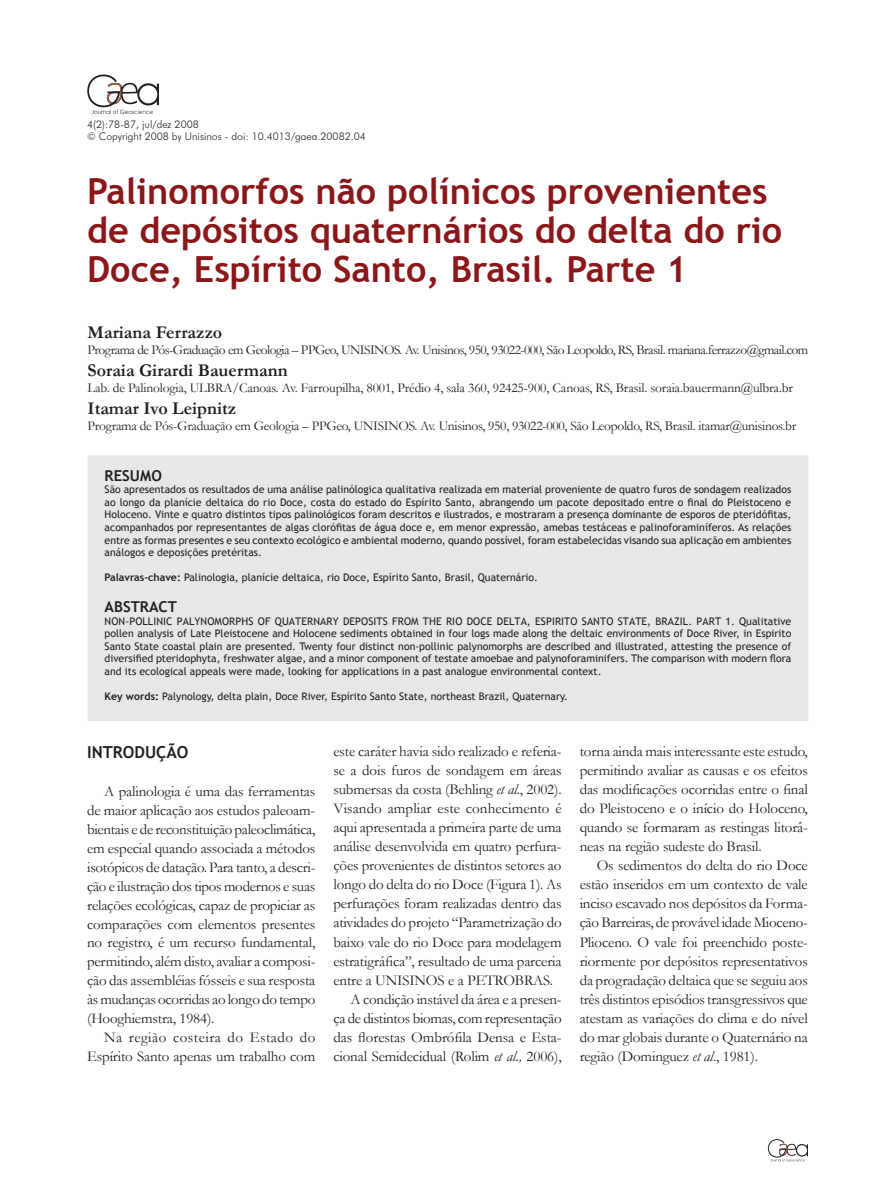
<style>
.page{position:relative;width:893px;height:1191px;background:#fff}
.page>*{position:absolute;margin:0;border:0;box-sizing:border-box;transform-origin:0 0}
.t1{font:700 36px/39px "Trebuchet MS";color:#8a171a}
.t2{font:700 18px "Garamond";color:#231f20}
.t3{font:700 16.5px "Trebuchet MS";color:#231f20}
.t4{font:15px/19px "Garamond";letter-spacing:-.01em;color:#231f20;text-align:justify}
.t5{font:700 15px "Trebuchet MS";color:#231f20}
.t6{font:13.5px "Garamond";letter-spacing:-.02em;color:#231f20}
.t7{font:13.5px "Garamond";letter-spacing:-.04em;color:#231f20}
.t8{font:10.5px/12.6px "Trebuchet MS";color:#231f20;text-align:justify}
.t9{font:300 10.5px/12.6px "Futura BT";color:#231f20}
.s1{font-weight:700}
.s2{font-style:italic}
</style>
<div class="page">
<svg style="left:87px;top:75px;width:72px;height:39px"></svg>
<svg style="left:768px;top:1139px;width:40px;height:22px"></svg>
<div style="left:88px;top:455px;width:720px;height:266px;background:#e6e7e9"></div>
<p class="t9" style="left:87px;top:118px;width:280px">4(2):78-87, jul/dez 2008<br>© Copyright 2008 by Unisinos - doi: 10.4013/gaea.20082.04</p>
<h1 class="t1" style="left:87px;top:171px;width:696px">Palinomorfos não polínicos provenientes de depósitos quaternários do delta do rio<br>Doce, Espírito Santo, Brasil. Parte 1</h1>
<p class="t2" style="left:88px;top:320px;width:136px">Mariana Ferrazzo</p>
<p class="t7" style="left:88px;top:341px;width:722px">Programa de Pós-Graduação em Geologia – PPGeo, UNISINOS. Av. Unisinos, 950, 93022-000, São Leopoldo, RS, Brasil. mariana.ferrazzo@gmail.com</p>
<p class="t2" style="left:88px;top:358px;width:202px">Soraia Girardi Bauermann</p>
<p class="t6" style="left:88px;top:379px;width:707px">Lab. de Palinologia, ULBRA/Canoas. Av. Farroupilha, 8001, Prédio 4, sala 360, 92425-900, Canoas, RS, Brasil. soraia.bauermann@ulbra.br</p>
<p class="t2" style="left:88px;top:396px;width:150px">Itamar Ivo Leipnitz</p>
<p class="t6" style="left:88px;top:417px;width:710px">Programa de Pós-Graduação em Geologia – PPGeo, UNISINOS. Av. Unisinos, 950, 93022-000, São Leopoldo, RS, Brasil. itamar@unisinos.br</p>
<p class="t5" style="left:105px;top:466px;width:59px">RESUMO</p>
<p class="t8" style="left:105px;top:483px;width:688px">São apresentados os resultados de uma análise palinólogica qualitativa realizada em material proveniente de quatro furos de sondagem realizados ao longo da planície deltaica do rio Doce, costa do estado do Espírito Santo, abrangendo um pacote depositado entre o final do Pleistoceno e Holoceno. Vinte e quatro distintos tipos palinológicos foram descritos e ilustrados, e mostraram a presença dominante de esporos de pteridófitas, acompanhados por representantes de algas clorófitas de água doce e, em menor expressão, amebas testáceas e palinoforaminíferos. As relações entre as formas presentes e seu contexto ecológico e ambiental moderno, quando possível, foram estabelecidas visando sua aplicação em ambientes análogos e deposições pretéritas.</p>
<p class="t8" style="left:105px;top:571px;width:435px"><span class="s1">Palavras-chave:</span> Palinologia, planície deltaica, rio Doce, Espírito Santo, Brasil, Quaternário.</p>
<p class="t5" style="left:105px;top:597px;width:74px">ABSTRACT</p>
<p class="t8" style="left:105px;top:614px;width:138px">Non-pollinic palynomorphs</p>
<p class="t8" style="left:105px;top:614px;width:688px;text-indent:153px">of Quaternary deposits from the rio Doce de lta, Esp irito Santo state, Brazil. Part 1. Qualitative pollen analysis of Late Pleistocene and Holocene sediments obtained in four logs made along the deltaic environments of Doce River, in Espirito Santo state coastal plain are presented. Twenty four distinct non-pollinic palynomorphs are described and illustrated, attesting the presence of diversified pteridophyta, freshwater algae, and a minor component of testate amoebae and palynoforaminifers. The comparison with modern flora and its ecological appeals were made, looking for applications in a past analogue environmental context.</p>
<p class="t8" style="left:105px;top:690px;width:465px"><span class="s1">Key words:</span> Palynology, delta plain, Doce river, Espírito Santo state, northeast Brazil, Quaternary.</p>
<p class="t3" style="left:87px;top:742px;width:27px">Intro</p>
<p class="t3" style="left:135px;top:742px;width:53px">Dução</p>
<p class="t4" style="left:87px;top:781px;width:230px;text-indent:17px">A palinologia é uma das ferramentas de maior aplicação aos estudos paleoam&shy;bientais e de reconstituição paleoclimática, em especial quando associada a métodos isotópicos de datação. Para tanto, a descri&shy;ção e ilustração dos tipos modernos e suas relações ecológicas, capaz de propiciar as comparações com elementos presentes no registro, é um recurso fundamental, permitindo, além disto, avaliar a composi&shy;ção das assembléias fósseis e sua resposta às mudanças ocorridas ao longo do tempo (Hooghiemstra, 1984).</p>
<p class="t4" style="left:87px;top:1027px;width:230px;text-align:right">Na região costeira do estado do<br>Espírito Santo apenas um trabalho com</p>
<p class="t4" style="left:333px;top:741px;width:230px">este caráter havia sido realizado e referia-</p>
<p class="t4" style="left:333px;top:760px;width:230px">se a dois furos de sondagem em áreas</p>
<p class="t4" style="left:333px;top:779px;width:230px">submersas da costa (Behling <span class="s2">et al</span>., 2002).</p>
<p class="t4" style="left:333px;top:798px;width:230px">Visando ampliar este conhecimento é</p>
<p class="t4" style="left:333px;top:817px;width:230px">aqui apresentada a primeira parte de uma</p>
<p class="t4" style="left:333px;top:836px;width:230px">análise desenvolvida em quatro perfura-</p>
<p class="t4" style="left:333px;top:855px;width:230px">ções provenientes de distintos setores ao</p>
<p class="t4" style="left:333px;top:874px;width:230px">longo do delta do rio Doce (Figura 1). As</p>
<p class="t4" style="left:333px;top:893px;width:230px">perfurações foram realizadas dentro das</p>
<p class="t4" style="left:333px;top:912px;width:230px">atividades do projeto “Parametrização do</p>
<p class="t4" style="left:333px;top:932px;width:230px">baixo vale do rio Doce para modelagem</p>
<p class="t4" style="left:333px;top:951px;width:230px">estratigráfica”, resultado de uma parceria</p>
<p class="t4" style="left:333px;top:970px;width:221px">entre a UNISINOS e a PETROBRAS.</p>
<p class="t4" style="left:350px;top:989px;width:213px">A condição instável da área e a presen-</p>
<p class="t4" style="left:333px;top:1008px;width:230px">ça de distintos biomas, com representação</p>
<p class="t4" style="left:333px;top:1027px;width:230px">das florestas Ombrófila Densa e Esta-</p>
<p class="t4" style="left:333px;top:1046px;width:230px">cional Semidecidual (Rolim <span class="s2">et al.,</span> 2006),</p>
<p class="t4" style="left:580px;top:741px;width:230px">torna ainda mais interessante este estudo, permitindo avaliar as causas e os efeitos das modificações ocorridas entre o final do Pleistoceno e o início do Holoceno, quando se formaram as restingas litorâ&shy;neas na região sudeste do Brasil.</p>
<p class="t4" style="left:580px;top:855px;width:230px;text-indent:17px">Os sedimentos do delta do rio Doce estão inseridos em um contexto de vale inciso escavado nos depósitos da Forma&shy;ção Barreiras, de provável idade Mioceno-Plioceno. O vale foi preenchido poste&shy;riormente por depósitos representativos da progradação deltaica que se seguiu aos três distintos episódios transgressivos que atestam as variações do clima e do nível do mar globais durante o Quaternário na região (Dominguez <span class="s2">et al</span>., 1981).</p>
</div>
